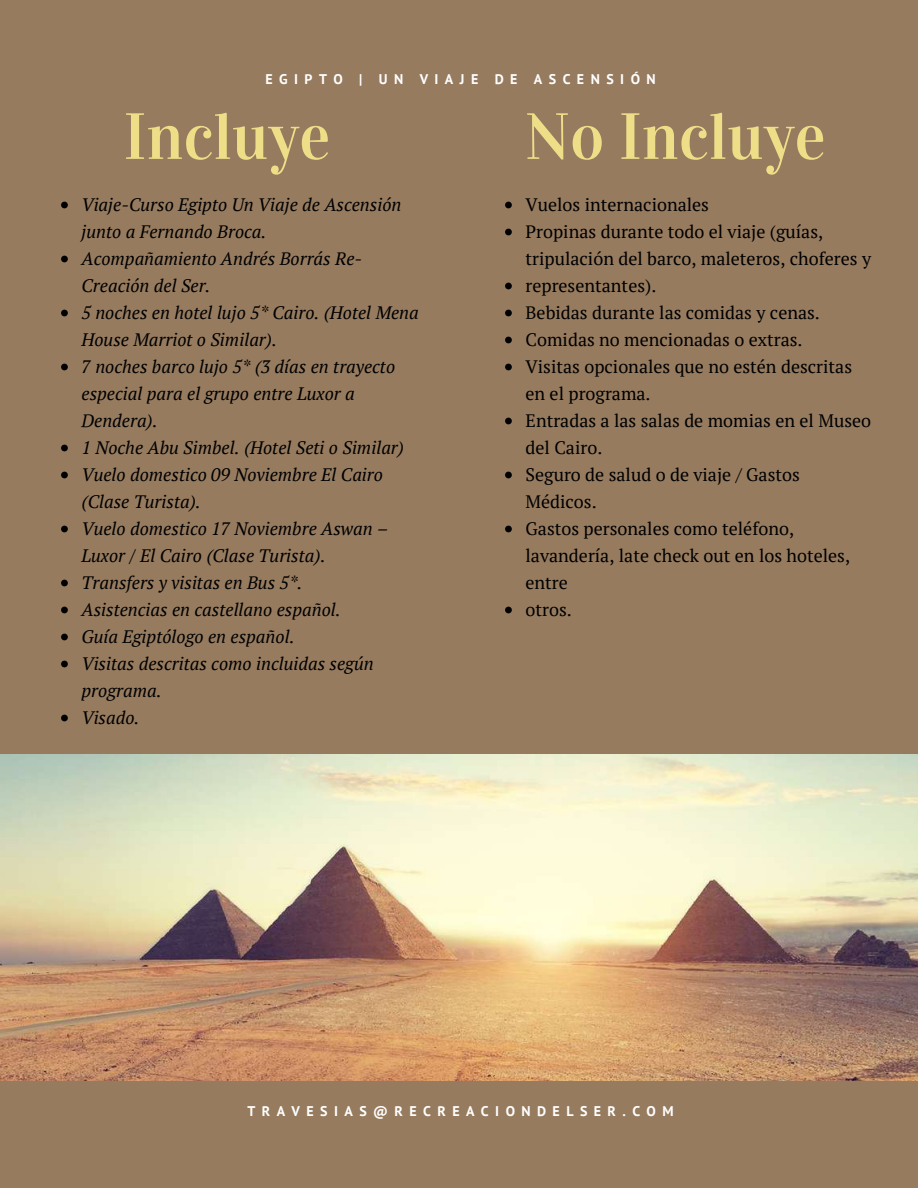
<style>
.page{position:relative;width:918px;height:1188px;background:#967b5f}
.page>*{position:absolute;margin:0;border:0;box-sizing:border-box;transform-origin:0 0}
.t1{font:65.4px "Vidaloka";color:#eede88}
.t2{font:italic 18px/27px "PT Serif";color:#000}
.t3{font:18px/27px "PT Serif";color:#000}
.t4{font:700 13.95px "PT Sans";letter-spacing:.46em;color:#fff}
</style>
<div class="page">
<img style="left:0;top:754px;width:918px;height:327px">
<svg style="left:61px;top:202px;width:7px;height:6px"></svg>
<svg style="left:61px;top:256px;width:7px;height:6px"></svg>
<svg style="left:61px;top:310px;width:7px;height:6px"></svg>
<svg style="left:61px;top:364px;width:7px;height:6px"></svg>
<svg style="left:61px;top:445px;width:7px;height:6px"></svg>
<svg style="left:61px;top:472px;width:7px;height:6px"></svg>
<svg style="left:61px;top:526px;width:7px;height:6px"></svg>
<svg style="left:61px;top:580px;width:7px;height:6px"></svg>
<svg style="left:61px;top:607px;width:7px;height:6px"></svg>
<svg style="left:61px;top:634px;width:7px;height:6px"></svg>
<svg style="left:61px;top:661px;width:7px;height:6px"></svg>
<svg style="left:61px;top:715px;width:7px;height:6px"></svg>
<svg style="left:505px;top:202px;width:7px;height:6px"></svg>
<svg style="left:505px;top:229px;width:7px;height:6px"></svg>
<svg style="left:505px;top:283px;width:7px;height:6px"></svg>
<svg style="left:505px;top:310px;width:7px;height:6px"></svg>
<svg style="left:505px;top:337px;width:7px;height:6px"></svg>
<svg style="left:505px;top:364px;width:7px;height:6px"></svg>
<svg style="left:505px;top:418px;width:7px;height:6px"></svg>
<svg style="left:505px;top:472px;width:7px;height:6px"></svg>
<svg style="left:505px;top:526px;width:7px;height:6px"></svg>
<svg style="left:505px;top:607px;width:7px;height:6px"></svg>
<p class="t4" style="left:265px;top:70px;width:392px">EGIPTO | UN VIAJE DE ASCENSIÓN</p>
<h1 class="t1" style="left:124px;top:97px;width:208px">Incluye</h1>
<p class="t2" style="left:82px;top:190px;width:339px">Viaje-Curso Egipto Un Viaje de Ascensión junto a Fernando Broca.<br>Acompañamiento Andrés Borrás Re-<br>Creación del Ser.<br>5 noches en hotel lujo 5* Cairo. (Hotel Mena<br>House Marriot o Similar).<br>7 noches barco lujo 5* (3 días en trayecto especial para el grupo entre Luxor a<br>Dendera).<br>1 Noche Abu Simbel. (Hotel Seti o Similar)<br>Vuelo domestico 09 Noviembre El Cairo (Clase Turista).<br>Vuelo domestico 17 Noviembre Aswan –<br>Luxor / El Cairo (Clase Turista).<br>Transfers y visitas en Bus 5*.<br>Asistencias en castellano español.<br>Guía Egiptólogo en español.<br>Visitas descritas como incluidas según programa.<br>Visado.</p>
<h1 class="t1" style="left:525px;top:97px;width:302px">No Incluye</h1>
<p class="t3" style="left:526px;top:190px;width:347px">Vuelos internacionales<br>Propinas durante todo el viaje (guías, tripulación del barco, maleteros, choferes y representantes).<br>Bebidas durante las comidas y cenas.<br>Comidas no mencionadas o extras.<br>Visitas opcionales que no estén descritas en el programa.<br>Entradas a las salas de momias en el Museo del Cairo.<br>Seguro de salud o de viaje / Gastos<br>Médicos.<br>Gastos personales como teléfono, lavandería, late check out en los hoteles, entre<br>otros.</p>
<p class="t4" style="left:247px;top:1102px;width:428px">TRAVESIAS@RECREACIONDELSER.COM</p>
</div>
